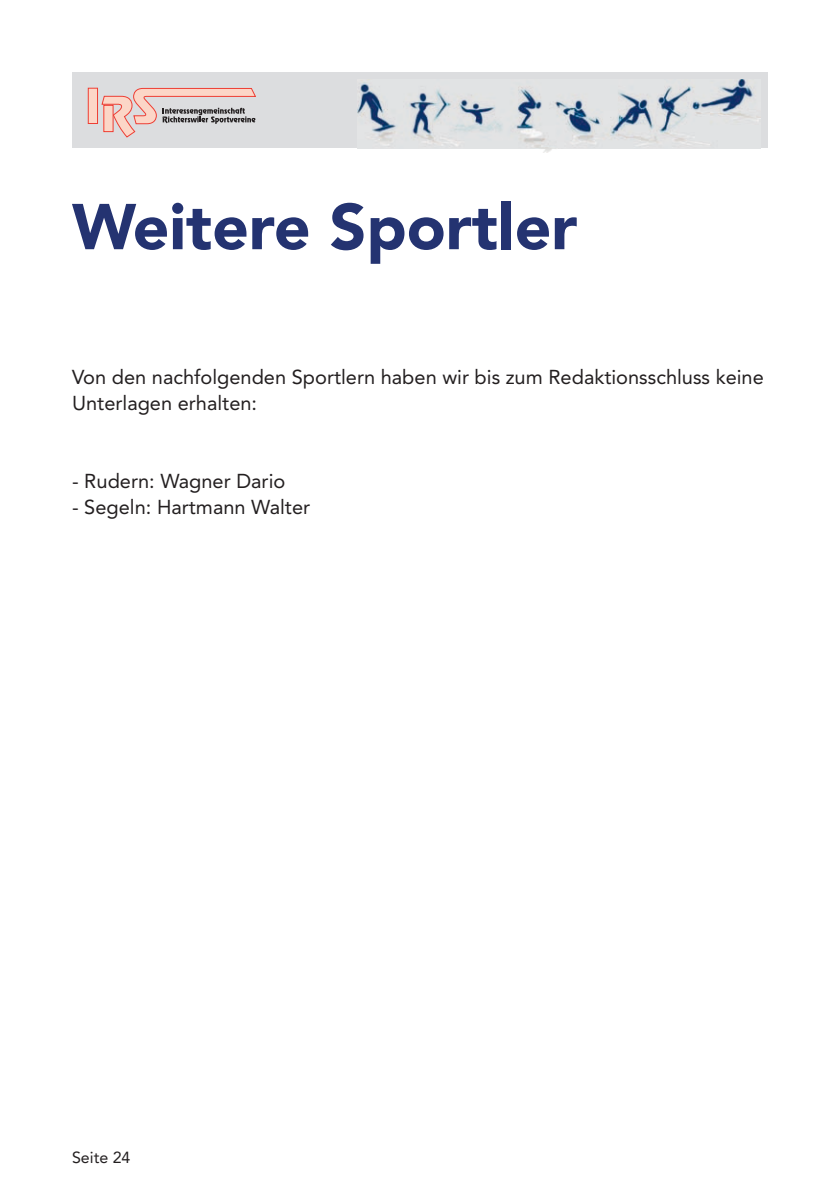
<style>
.page{position:relative;width:840px;height:1191px;background:#fff}
.page>*{position:absolute;margin:0;border:0;box-sizing:border-box;transform-origin:0 0}
.t1{font:900 64px "Avenir";color:#243371}
.t2{font:20px/26px "Avenir";color:#231f20}
.t3{font:16px "Avenir";color:#231f20}
</style>
<div class="page">
<div style="left:72px;top:72px;width:695px;height:76px;background:#dcdddf"></div>
<div style="left:88px;top:88px;width:9px;height:35px;background:#fcd6c7"></div>
<div style="left:88px;top:88px;width:10px;height:36px;border:1px solid #ee3e34"></div>
<svg style="left:101px;top:88px;width:155px;height:49px"></svg>
<img style="left:357px;top:79px;width:403px;height:73px">
<h1 class="t1" style="left:72px;top:188px;width:506px">Weitere Sportler</h1>
<p class="t2" style="left:72px;top:364px;width:693px">Von den nachfolgenden Sportlern haben wir bis zum Redaktionsschluss keine<br>Unterlagen erhalten:</p>
<p class="t2" style="left:72px;top:468px;width:215px">- Rudern: Wagner Dario</p>
<p class="t2" style="left:72px;top:494px;width:239px">- Segeln: Hartmann Walter</p>
<p class="t3" style="left:72px;top:1148px;width:60px">Seite 24</p>
</div>
